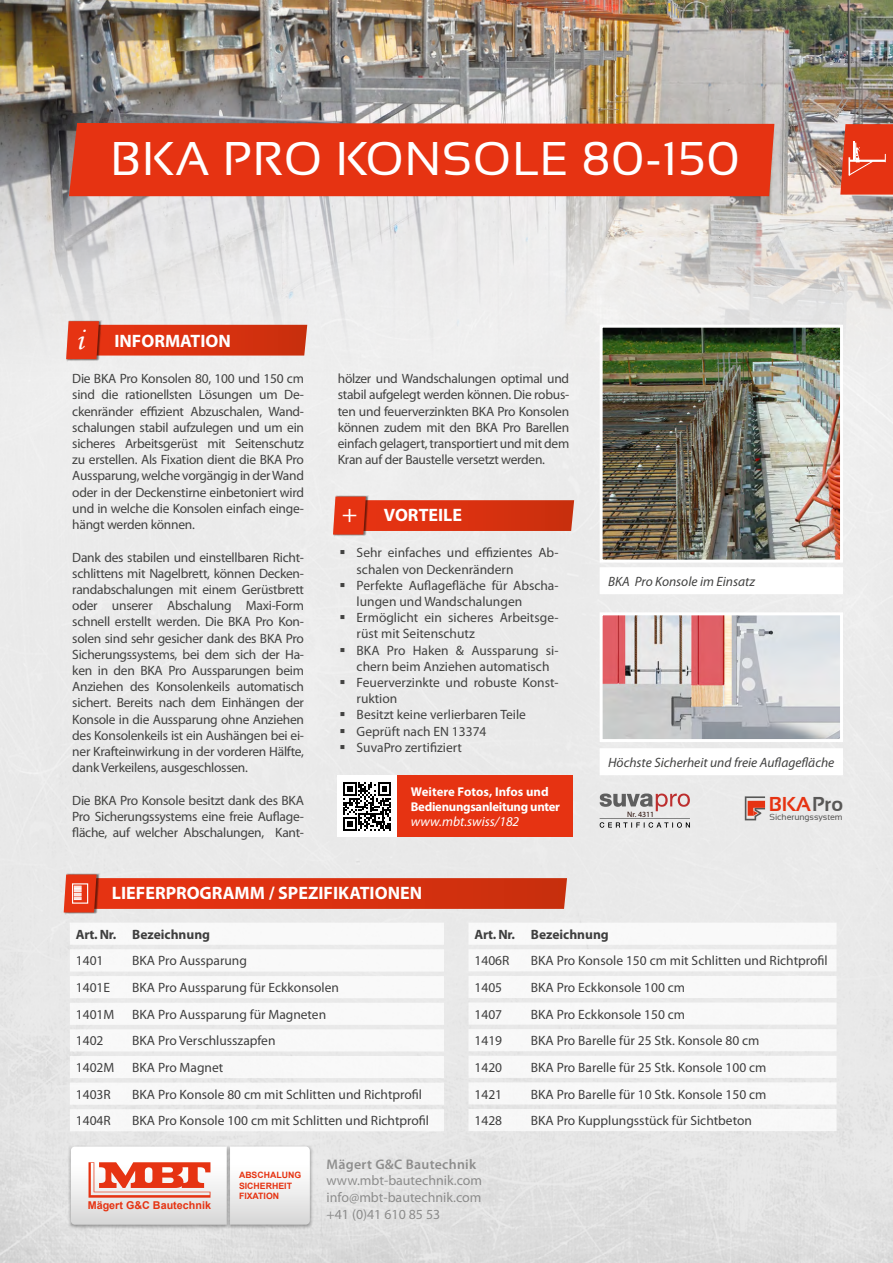
<style>
.page{position:relative;width:893px;height:1263px;background:#fff}
.page>*{position:absolute;margin:0;border:0;box-sizing:border-box;transform-origin:0 0}
.t1{font:47.25px "Sansation";letter-spacing:.02em;color:#fff}
.t2{font:31.05px "Monotype Corsiva";color:#fff}
.t3{font:700 20.1px "Sansation";color:#e63312}
.t4{font:700 18px "Myriad Pro";color:#fff}
.t5{font:13.95px/16.6px "Myriad Pro";color:#424241;text-align:justify}
.t6{font:600 13.95px "Myriad Pro";letter-spacing:.02em;color:#424241}
.t7{font:13.5px/16.2px "Myriad Pro";color:#424241;text-align:justify}
.t8{font:13.5px "Myriad Pro";color:#000}
.t9{font:italic 13.5px "Myriad Pro";color:#424241}
.t10{font:700 13.5px "Myriad Pro";color:#000}
.t11{font:italic 13.5px "Myriad Pro";color:#fff}
.t12{font:700 12.75px/15px "Myriad Pro";letter-spacing:-.025em;color:#fff}
.t13{font:700 10.8px "Arial";color:#e63312}
.t14{font:8.85px "Sansation";letter-spacing:-.01em;color:#585756}
.t15{font:700 8.7px/10.5px "Arial";color:#e63312}
.t16{font:7.95px "Myriad Pro";color:#220700}
.s1{color:#585756}
</style>
<div class="page">
<img style="left:0;top:404px;width:893px;height:859px">
<img style="left:67px;top:1144px;width:164px;height:87px">
<img style="left:226px;top:1144px;width:88px;height:86px">
<svg style="left:71px;top:1146px;width:239px;height:79px"></svg>
<img style="left:0;top:0;width:893px;height:404px">
<img style="left:783px;top:107px;width:55px;height:96px">
<svg style="left:840px;top:124px;width:53px;height:71px;background:#e44628"></svg>
<svg style="left:0;top:105px;width:783px;height:100px;background:#a9a6a4"></svg>
<div style="left:69px;top:123px;width:705px;height:73px;background:#e63312"></div>
<div style="left:59px;top:290px;width:605px;height:77px;background:#eee"></div>
<img style="left:66px;top:319px;width:36px;height:42px">
<svg style="left:66px;top:321px;width:241px;height:38px;background:#dc5136"></svg>
<div style="left:326px;top:488px;width:264px;height:54px;background:#ececec"></div>
<img style="left:333px;top:495px;width:36px;height:41px">
<svg style="left:333px;top:497px;width:241px;height:37px;background:#dc4e32"></svg>
<div style="left:56px;top:863px;width:543px;height:57px;background:#e9e9e9"></div>
<img style="left:63px;top:873px;width:37px;height:41px">
<svg style="left:64px;top:874px;width:503px;height:38px"></svg>
<img style="left:604px;top:329px;width:235px;height:230px">
<div style="left:600px;top:325px;width:243px;height:238px;border:3px solid #fff"></div>
<div style="left:600px;top:567px;width:243px;height:27px;background:#fff"></div>
<img style="left:604px;top:616px;width:235px;height:122px">
<div style="left:600px;top:612px;width:243px;height:130px;border:3px solid #fff"></div>
<div style="left:600px;top:748px;width:243px;height:27px;background:#fff"></div>
<div style="left:337px;top:776px;width:109px;height:61px;background:#fff"></div>
<div style="left:397px;top:776px;width:175px;height:61px;background:#e63312"></div>
<svg style="left:343px;top:782px;width:48px;height:49px"></svg>
<svg style="left:70px;top:923px;width:374px;height:208px"></svg>
<svg style="left:468px;top:923px;width:368px;height:208px"></svg>
<svg style="left:600px;top:793px;width:90px;height:18px;background:#beacac"></svg>
<svg style="left:600px;top:818px;width:90px;height:10px"></svg>
<svg style="left:745px;top:796px;width:20px;height:24px"></svg>
<svg style="left:341px;top:550px;width:4px;height:4px"></svg>
<svg style="left:341px;top:583px;width:4px;height:4px"></svg>
<svg style="left:341px;top:615px;width:4px;height:4px"></svg>
<svg style="left:341px;top:648px;width:4px;height:4px"></svg>
<svg style="left:341px;top:680px;width:4px;height:4px"></svg>
<svg style="left:341px;top:712px;width:4px;height:4px"></svg>
<svg style="left:341px;top:729px;width:4px;height:4px"></svg>
<svg style="left:341px;top:745px;width:4px;height:4px"></svg>
<h1 class="t1" style="left:111px;top:133px;width:631px">BKA PRO KONSOLE 80-150</h1>
<h2 class="t2" style="left:76px;top:320px;width:9px">i</h2>
<h3 class="t4" style="left:114px;top:330px;width:118px">INFORMATION</h3>
<p class="t7" style="left:72px;top:370px;width:233px">Die BKA Pro Konsolen 80, 100 und 150 cm sind die rationellsten Lösungen um De&shy;ckenränder effizient Abzuschalen, Wand&shy;schalungen stabil aufzulegen und um ein sicheres Arbeitsgerüst mit Seitenschutz zu erstellen. Als Fixation dient die BKA Pro Aussparung, welche vorgängig in der Wand oder in der Deckenstirne einbetoniert wird und in welche die Konsolen einfach einge&shy;hängt werden können.</p>
<p class="t7" style="left:72px;top:549px;width:233px">Dank des stabilen und einstellbaren Richt&shy;schlittens mit Nagelbrett, können Decken&shy;randabschalungen mit einem Gerüstbrett oder unserer Abschalung Maxi-Form schnell erstellt werden. Die BKA Pro Kon&shy;solen sind sehr gesicher dank des BKA Pro Sicherungssystems, bei dem sich der Ha&shy;ken in den BKA Pro Aussparungen beim Anziehen des Konsolenkeils automatisch sichert. Bereits nach dem Einhängen der Konsole in die Aussparung ohne Anziehen des Konsolenkeils ist ein Aushängen bei ei&shy;ner Krafteinwirkung in der vorderen Hälfte, dank Verkeilens, ausgeschlossen.</p>
<p class="t7" style="left:72px;top:792px;width:233px">Die BKA Pro Konsole besitzt dank des BKA Pro Sicherungssystems eine freie Auflage&shy;fläche, auf welcher Abschalungen, Kant-</p>
<p class="t7" style="left:338px;top:370px;width:233px">hölzer und Wandschalungen optimal und stabil aufgelegt werden können. Die robus&shy;ten und feuerverzinkten BKA Pro Konsolen können zudem mit den BKA Pro Barellen einfach gelagert, transportiert und mit dem Kran auf der Baustelle versetzt werden.</p>
<h2 class="t2" style="left:339px;top:495px;width:18px">+</h2>
<h3 class="t4" style="left:384px;top:503px;width:80px">VORTEILE</h3>
<p class="t7" style="left:357px;top:544px;width:203px;text-align:left">Sehr einfaches und effizientes Ab&shy;schalen von Deckenrändern<br>Perfekte Auflagefläche für Abscha&shy;lungen und Wandschalungen<br>Ermöglicht ein sicheres Arbeitsge&shy;rüst mit Seitenschutz<br>BKA Pro Haken &amp; Aussparung si&shy;chern beim Anziehen automatisch<br>Feuerverzinkte und robuste Konst&shy;ruktion<br>Besitzt keine verlierbaren Teile<br>Geprüft nach EN 13374<br>SuvaPro zertifiziert</p>
<p class="t12" style="left:411px;top:783px;width:151px">Weitere Fotos, Infos und<br>Bedienungsanleitung unter</p>
<p class="t11" style="left:411px;top:813px;width:110px">www.mbt.swiss/182</p>
<p class="t9" style="left:608px;top:573px;width:148px">BKA Pro Konsole im Einsatz</p>
<p class="t9" style="left:608px;top:754px;width:228px">Höchste Sicherheit und freie Auflagefläche</p>
<p class="t16" style="left:627px;top:810px;width:29px">Nr. 4311</p>
<h3 class="t3" style="left:769px;top:792px;width:76px">BKA<span class="s1">Pro</span></h3>
<p class="t14" style="left:770px;top:812px;width:75px">Sicherungssystem</p>
<h3 class="t4" style="left:112px;top:882px;width:312px">LIEFERPROGRAMM / SPEZIFIKATIONEN</h3>
<p class="t10" style="left:76px;top:925px;width:136px">Art. Nr. Bezeichnung</p>
<p class="t8" style="left:76px;top:953px;width:29px">1401</p>
<p class="t8" style="left:132px;top:953px;width:116px">BKA Pro Aussparung</p>
<p class="t8" style="left:76px;top:979px;width:36px">1401E</p>
<p class="t8" style="left:132px;top:979px;width:208px">BKA Pro Aussparung für Eckkonsolen</p>
<p class="t8" style="left:76px;top:1006px;width:40px">1401M</p>
<p class="t8" style="left:132px;top:1006px;width:196px">BKA Pro Aussparung für Magneten</p>
<p class="t8" style="left:76px;top:1032px;width:29px">1402</p>
<p class="t8" style="left:132px;top:1032px;width:145px">BKA Pro Verschlusszapfen</p>
<p class="t8" style="left:76px;top:1059px;width:40px">1402M</p>
<p class="t8" style="left:132px;top:1059px;width:93px">BKA Pro Magnet</p>
<p class="t8" style="left:76px;top:1086px;width:36px">1403R</p>
<p class="t8" style="left:132px;top:1086px;width:291px">BKA Pro Konsole 80 cm mit Schlitten und Richtprofil</p>
<p class="t8" style="left:76px;top:1112px;width:36px">1404R</p>
<p class="t8" style="left:132px;top:1112px;width:298px">BKA Pro Konsole 100 cm mit Schlitten und Richtprofil</p>
<p class="t10" style="left:474px;top:925px;width:136px">Art. Nr. Bezeichnung</p>
<p class="t8" style="left:474px;top:952px;width:36px">1406R</p>
<p class="t8" style="left:531px;top:952px;width:298px">BKA Pro Konsole 150 cm mit Schlitten und Richtprofil</p>
<p class="t8" style="left:474px;top:979px;width:29px">1405</p>
<p class="t8" style="left:531px;top:979px;width:156px">BKA Pro Eckkonsole 100 cm</p>
<p class="t8" style="left:474px;top:1006px;width:29px">1407</p>
<p class="t8" style="left:531px;top:1006px;width:156px">BKA Pro Eckkonsole 150 cm</p>
<p class="t8" style="left:474px;top:1032px;width:29px">1419</p>
<p class="t8" style="left:531px;top:1032px;width:230px">BKA Pro Barelle für 25 Stk. Konsole 80 cm</p>
<p class="t8" style="left:474px;top:1059px;width:29px">1420</p>
<p class="t8" style="left:531px;top:1059px;width:237px">BKA Pro Barelle für 25 Stk. Konsole 100 cm</p>
<p class="t8" style="left:474px;top:1086px;width:29px">1421</p>
<p class="t8" style="left:531px;top:1086px;width:237px">BKA Pro Barelle für 10 Stk. Konsole 150 cm</p>
<p class="t8" style="left:474px;top:1112px;width:29px">1428</p>
<p class="t8" style="left:531px;top:1112px;width:223px">BKA Pro Kupplungsstück für Sichtbeton</p>
<p class="t13" style="left:88px;top:1198px;width:125px">Mägert G&amp;C Bautechnik</p>
<p class="t15" style="left:239px;top:1170px;width:64px">ABSCHALUNG<br>SICHERHEIT<br>FIXATION</p>
<p class="t6" style="left:327px;top:1155px;width:151px">Mägert G&amp;C Bautechnik</p>
<p class="t5" style="left:327px;top:1172px;width:157px">www.mbt-bautechnik.com info@mbt-bautechnik.com +41 (0)41 610 85 53</p>
</div>
